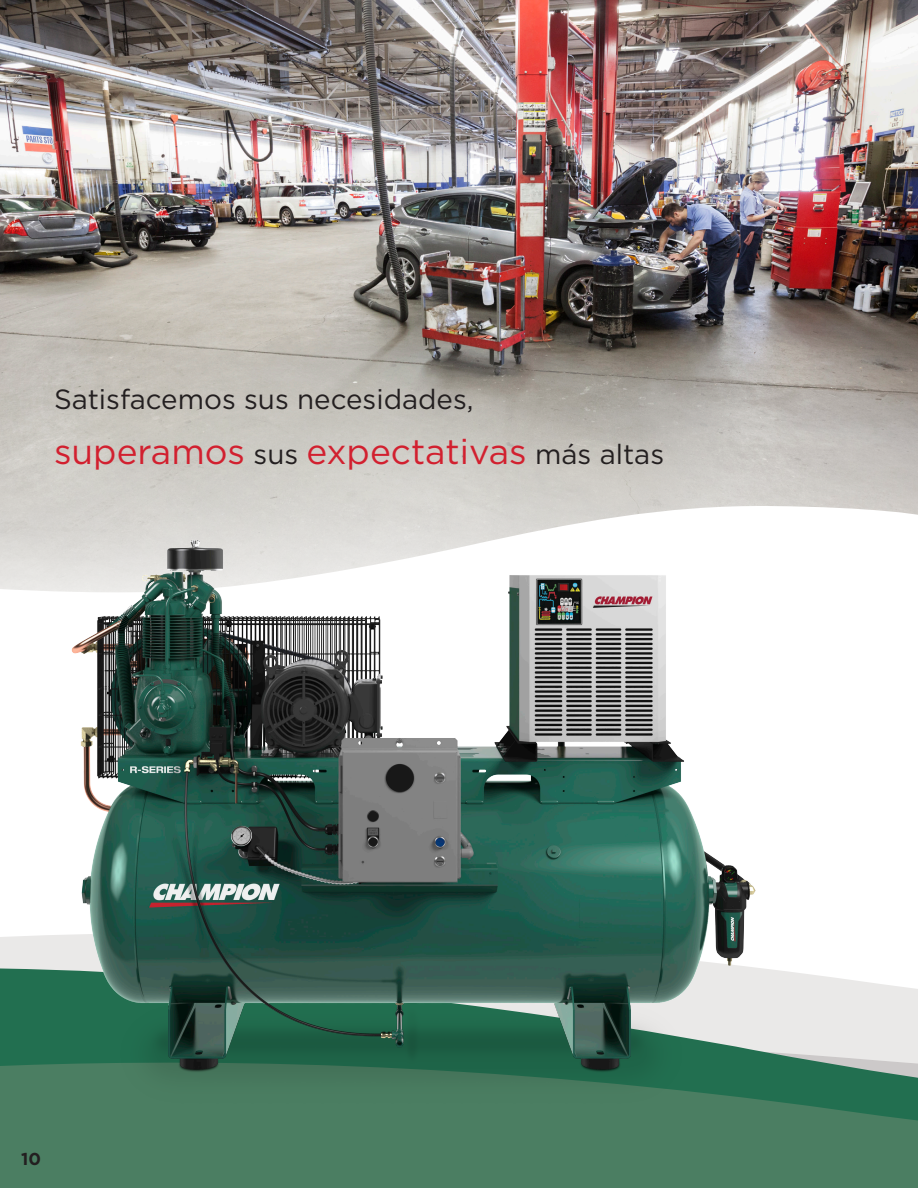
<style>
.page{position:relative;width:918px;height:1188px;background:#fff}
.page>*{position:absolute;margin:0;border:0;box-sizing:border-box;transform-origin:0 0}
.Pull_quote__white_19{font:35.25px "Gotham";color:#d2202f}
.Pull_quote__white_19-2{font:27.75px "Gotham";color:#231f20}
.t1{font:700 17.25px "Gotham";color:#231f20}
.s1{font-size:27.75px;color:#231f20}
</style>
<div class="page">
<img style="left:0;top:0;width:918px;height:591px">
<svg style="left:0;top:936px;width:32px;height:32px"></svg>
<svg style="left:0;top:968px;width:918px;height:89px;background:#c3d2cb"></svg>
<svg style="left:0;top:1057px;width:918px;height:131px;background:#4a7e62"></svg>
<img style="left:32px;top:529px;width:763px;height:604px">
<p class="Pull_quote__white_19-2" style="left:54px;top:381px;width:421px">Satisfacemos sus necesidades,</p>
<p class="Pull_quote__white_19" style="left:54px;top:429px;width:612px">superamos <span class="s1">sus</span> expectativas <span class="s1">más altas</span></p>
<p class="t1" style="left:21px;top:1147px;width:21px">10</p>
</div>
